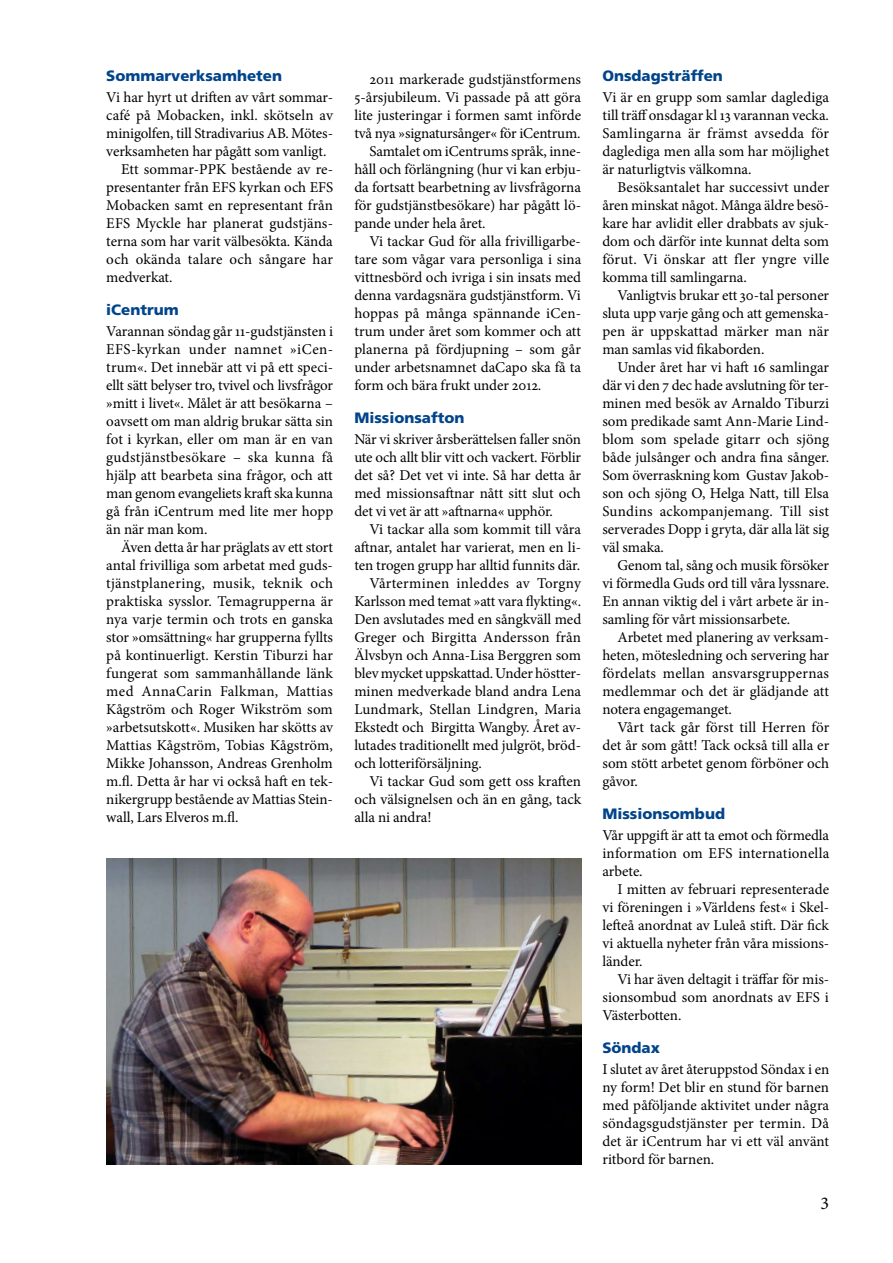
<style>
.page{position:relative;width:893px;height:1263px;background:#fff}
.page>*{position:absolute;margin:0;border:0;box-sizing:border-box;transform-origin:0 0}
.t1{font:18px "Minion Pro";color:#000}
.t2{font:15px/18px "Minion Pro";color:#000;text-align:justify}
.t3{font:900 15px "Frutiger LT Std";color:#00448a}
.t4{font:15px "Minion Pro";letter-spacing:.02em;color:#000}
</style>
<div class="page">
<img style="left:106px;top:858px;width:475px;height:306px">
<p class="t3" style="left:106px;top:67px;width:177px">Sommarverksamheten</p>
<p class="t2" style="left:106px;top:89px;width:228px">Vi har hyrt ut driften av vårt sommar-</p>
<p class="t2" style="left:106px;top:107px;width:228px">café på Mobacken, inkl. skötseln av</p>
<p class="t2" style="left:106px;top:125px;width:227px">minigolfen, till Stradivarius AB. Mötes-</p>
<p class="t2" style="left:106px;top:143px;width:222px">verksamheten har pågått som vanligt.</p>
<p class="t2" style="left:121px;top:161px;width:212px">Ett sommar-PPK bestående av re-</p>
<p class="t2" style="left:106px;top:179px;width:228px">presentanter från EFS kyrkan och EFS</p>
<p class="t2" style="left:106px;top:197px;width:228px">Mobacken samt en representant från</p>
<p class="t2" style="left:106px;top:215px;width:226px">EFS Myckle har planerat gudstjäns-</p>
<p class="t2" style="left:106px;top:233px;width:228px">terna som har varit välbesökta. Kända</p>
<p class="t2" style="left:106px;top:251px;width:228px">och okända talare och sångare har</p>
<p class="t2" style="left:106px;top:269px;width:68px">medverkat.</p>
<p class="t3" style="left:106px;top:301px;width:74px">iCentrum</p>
<p class="t2" style="left:106px;top:323px;width:228px">Varannan söndag går 11-gudstjänsten i EFS-kyrkan under namnet »iCen&shy;trum«. Det innebär att vi på ett speci&shy;ellt sätt belyser tro, tvivel och livsfrågor »mitt i livet«. Målet är att besökarna – oavsett om man aldrig brukar sätta sin fot i kyrkan, eller om man är en van gudstjänstbesökare – ska kunna få hjälp att bearbeta sina frågor, och att man genom evangeliets kraft ska kunna gå från iCentrum med lite mer hopp än när man kom.</p>
<p class="t2" style="left:106px;top:539px;width:228px;text-indent:15px">Även detta år har präglats av ett stort antal frivilliga som arbetat med guds&shy;tjänstplanering, musik, teknik och praktiska sysslor. Temagrupperna är nya varje termin och trots en ganska stor »omsättning« har grupperna fyllts på kontinuerligt. Kerstin Tiburzi har fungerat som sammanhållande länk med AnnaCarin Falkman, Mattias Kågström och Roger Wikström som »arbetsutskott«. Musiken har skötts av Mattias Kågström, Tobias Kågström, Mikke Johansson, Andreas Grenholm m.fl. Detta år har vi också haft en tek&shy;nikergrupp bestående av Mattias Stein&shy;wall, Lars Elveros m.fl.</p>
<p class="t2" style="left:369px;top:71px;width:213px">2011 markerade gudstjänstformens</p>
<p class="t2" style="left:354px;top:89px;width:228px">5-årsjubileum. Vi passade på att göra</p>
<p class="t2" style="left:354px;top:107px;width:228px">lite justeringar i formen samt införde</p>
<p class="t2" style="left:354px;top:125px;width:228px">två nya »signatursånger« för iCentrum.</p>
<p class="t2" style="left:369px;top:143px;width:213px">Samtalet om iCentrums språk, inne-</p>
<p class="t2" style="left:354px;top:161px;width:228px">håll och förlängning (hur vi kan erbju-</p>
<p class="t2" style="left:354px;top:179px;width:228px">da fortsatt bearbetning av livsfrågorna</p>
<p class="t2" style="left:354px;top:197px;width:228px">för gudstjänstbesökare) har pågått lö-</p>
<p class="t2" style="left:354px;top:215px;width:133px">pande under hela året.</p>
<p class="t2" style="left:369px;top:233px;width:213px">Vi tackar Gud för alla frivilligarbe-</p>
<p class="t2" style="left:354px;top:251px;width:228px">tare som vågar vara personliga i sina</p>
<p class="t2" style="left:354px;top:269px;width:228px">vittnesbörd och ivriga i sin insats med</p>
<p class="t2" style="left:354px;top:287px;width:228px">denna vardagsnära gudstjänstform. Vi</p>
<p class="t2" style="left:354px;top:305px;width:228px">hoppas på många spännande iCen-</p>
<p class="t2" style="left:354px;top:323px;width:228px">trum under året som kommer och att</p>
<p class="t2" style="left:354px;top:341px;width:228px">planerna på fördjupning – som går</p>
<p class="t2" style="left:354px;top:359px;width:228px">under arbetsnamnet daCapo ska få ta</p>
<p class="t2" style="left:354px;top:377px;width:189px">form och bära frukt under 2012.</p>
<p class="t3" style="left:354px;top:409px;width:112px">Missionsafton</p>
<p class="t2" style="left:354px;top:431px;width:228px">När vi skriver årsberättelsen faller snön ute och allt blir vitt och vackert. Förblir det så? Det vet vi inte. Så har detta år med missionsaftnar nått sitt slut och det vi vet är att »aftnarna« upphör.</p>
<p class="t2" style="left:369px;top:521px;width:213px">Vi tackar alla som kommit till våra</p>
<p class="t2" style="left:354px;top:539px;width:228px">aftnar, antalet har varierat, men en li-</p>
<p class="t2" style="left:354px;top:557px;width:227px">ten trogen grupp har alltid funnits där.</p>
<p class="t4" style="left:369px;top:573px;width:213px">Vårterminen inleddes av Torgny</p>
<p class="t2" style="left:354px;top:593px;width:228px">Karlsson med temat »att vara flykting«.</p>
<p class="t2" style="left:354px;top:611px;width:228px">Den avslutades med en sångkväll med</p>
<p class="t2" style="left:354px;top:629px;width:228px">Greger och Birgitta Andersson från</p>
<p class="t2" style="left:354px;top:647px;width:228px">Älvsbyn och Anna-Lisa Berggren som</p>
<p class="t2" style="left:354px;top:665px;width:227px">blev mycket uppskattad. Under höstter-</p>
<p class="t2" style="left:354px;top:683px;width:228px">minen medverkade bland andra Lena</p>
<p class="t2" style="left:354px;top:701px;width:228px">Lundmark, Stellan Lindgren, Maria</p>
<p class="t2" style="left:354px;top:719px;width:228px">Ekstedt och Birgitta Wangby. Året av-</p>
<p class="t2" style="left:354px;top:737px;width:228px">lutades traditionellt med julgröt, bröd-</p>
<p class="t2" style="left:354px;top:755px;width:129px">och lotteriförsäljning.</p>
<p class="t2" style="left:369px;top:773px;width:213px">Vi tackar Gud som gett oss kraften</p>
<p class="t2" style="left:354px;top:791px;width:228px">och välsignelsen och än en gång, tack</p>
<p class="t2" style="left:354px;top:809px;width:79px">alla ni andra!</p>
<p class="t3" style="left:602px;top:67px;width:122px">Onsdagsträffen</p>
<p class="t2" style="left:602px;top:89px;width:228px">Vi är en grupp som samlar daglediga till träff onsdagar kl 13 varannan vecka.<br>Samlingarna är främst avsedda för daglediga men alla som har möjlighet är naturligtvis välkomna.</p>
<p class="t2" style="left:602px;top:179px;width:228px;text-indent:15px">Besöksantalet har successivt under åren minskat något. Många äldre besö&shy;kare har avlidit eller drabbats av sjuk&shy;dom och därför inte kunnat delta som förut. Vi önskar att fler yngre ville komma till samlingarna.</p>
<p class="t2" style="left:602px;top:287px;width:228px;text-indent:15px">Vanligtvis brukar ett 30-tal personer sluta upp varje gång och att gemenska&shy;pen är uppskattad märker man när man samlas vid fikaborden.</p>
<p class="t2" style="left:602px;top:359px;width:228px;text-indent:15px">Under året har vi haft 16 samlingar där vi den 7 dec hade avslutning för ter&shy;minen med besök av Arnaldo Tiburzi som predikade samt Ann-Marie Lind&shy;blom som spelade gitarr och sjöng både julsånger och andra fina sånger.<br>Som överraskning kom Gustav Jakob&shy;son och sjöng O, Helga Natt, till Elsa Sundins ackompanjemang. Till sist serverades Dopp i gryta, där alla lät sig väl smaka.</p>
<p class="t2" style="left:602px;top:557px;width:228px;text-indent:15px">Genom tal, sång och musik försöker vi förmedla Guds ord till våra lyssnare.<br>En annan viktig del i vårt arbete är in&shy;samling för vårt missionsarbete.</p>
<p class="t2" style="left:602px;top:629px;width:228px;text-indent:15px">Arbetet med planering av verksam&shy;heten, mötesledning och servering har fördelats mellan ansvarsgruppernas medlemmar och det är glädjande att notera engagemanget.</p>
<p class="t2" style="left:602px;top:719px;width:228px;text-indent:15px">Vårt tack går först till Herren för det år som gått! Tack också till alla er som stött arbetet genom förböner och gåvor.</p>
<p class="t3" style="left:602px;top:805px;width:124px">Missionsombud</p>
<p class="t2" style="left:602px;top:827px;width:228px">Vår uppgift är att ta emot och förmedla information om EFS internationella arbete.</p>
<p class="t2" style="left:602px;top:881px;width:228px;text-indent:15px">I mitten av februari representerade vi föreningen i »Världens fest« i Skel&shy;lefteå anordnat av Luleå stift. Där fick vi aktuella nyheter från våra missions&shy;länder.</p>
<p class="t2" style="left:602px;top:971px;width:228px;text-indent:15px">Vi har även deltagit i träffar för mis&shy;sionsombud som anordnats av EFS i Västerbotten.</p>
<p class="t3" style="left:602px;top:1039px;width:59px">Söndax</p>
<p class="t2" style="left:602px;top:1061px;width:228px">I slutet av året återuppstod Söndax i en ny form! Det blir en stund för barnen med påföljande aktivitet under några söndagsgudstjänster per termin. Då det är iCentrum har vi ett väl använt ritbord för barnen.</p>
<p class="t1" style="left:820px;top:1191px;width:10px">3</p>
</div>
